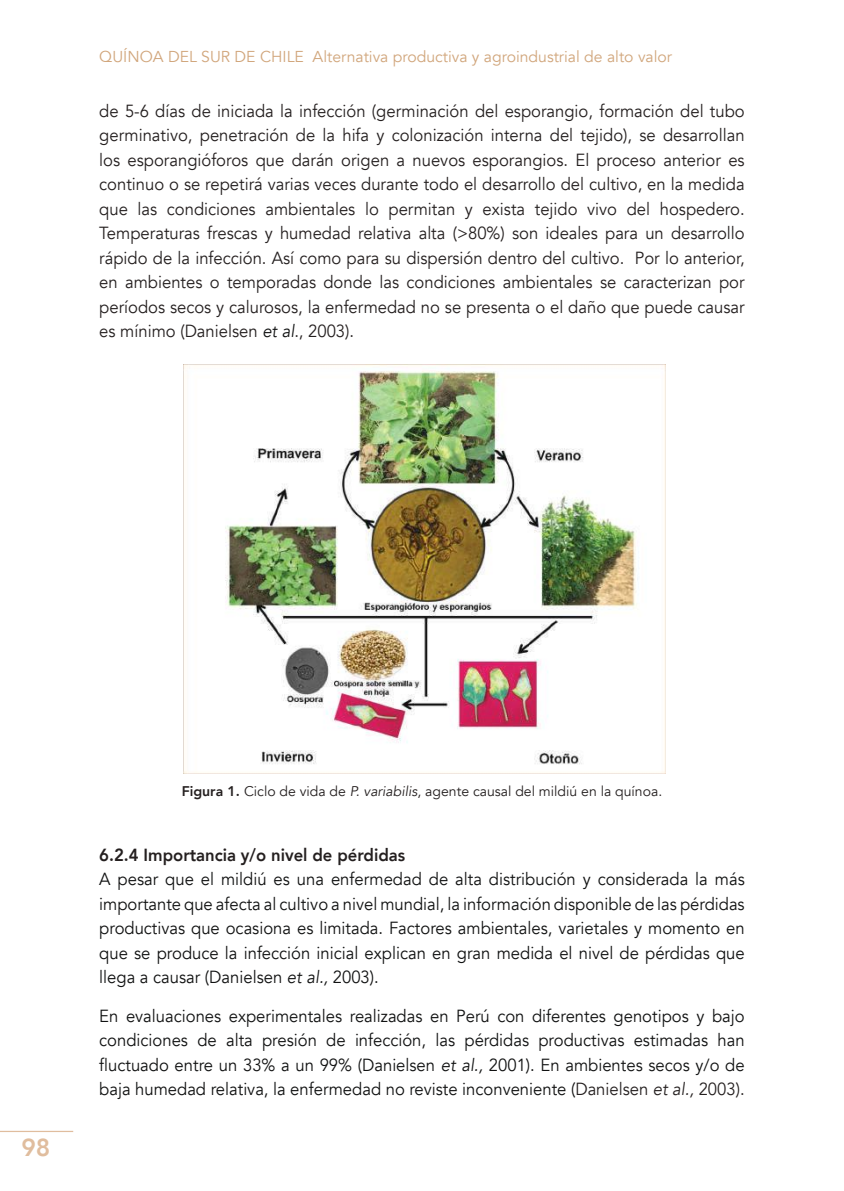
<style>
.page{position:relative;width:844px;height:1191px;background:#fff}
.page>*{position:absolute;margin:0;border:0;box-sizing:border-box;transform-origin:0 0}
.t1{font:800 24.5px "Avenir";color:#e0bd9e}
.t2{font:17.5px/24.5px "Avenir";color:#241f1f;text-align:justify;scale:.95 1}
.t3{font:17.5px/24.5px "Avenir";color:#111212;text-align:justify;scale:.95 1}
.t4{font:800 17.5px "Avenir";color:#241f1f;scale:.95 1}
.t5{font:15.75px "Avenir";color:#d1a67c}
.t6{font:14px "Avenir";color:#241f1f}
.s1{font-style:italic;color:#111212}
.s2{font-weight:800}
.s3{font-style:italic}
.s4{color:#241f1f}
.s5{font-style:italic;color:#241f1f}
</style>
<div class="page">
<hr style="left:0;top:1130px;width:73px;height:2px;background:#e0bd9e">
<img style="left:183px;top:365px;width:482px;height:408px">
<p class="t5" style="left:99px;top:47px;width:574px">QUÍNOA DEL SUR DE CHILE Alternativa productiva y agroindustrial de alto valor</p>
<p class="t2" style="left:99px;top:99px;width:680px">de 5-6 días de iniciada la infección (germinación del esporangio, formación del tubo germinativo, penetración de la hifa y colonización interna del tejido), se desarrollan los esporangióforos que darán origen a nuevos esporangios. El proceso anterior es continuo o se repetirá varias veces durante todo el desarrollo del cultivo, en la medida que las condiciones ambientales lo permitan y exista tejido vivo del hospedero.<br>Temperaturas frescas y humedad relativa alta (&gt;80%) son ideales para un desarrollo rápido de la infección. Así como para su dispersión dentro del cultivo. Por lo anterior, en ambientes o temporadas donde las condiciones ambientales se caracterizan por períodos secos y calurosos, la enfermedad no se presenta o el daño que puede causar es mínimo (Danielsen <span class="s1">et al</span>., 2003).</p>
<h1 class="t1" style="left:21px;top:1128px;width:31px">98</h1>
<p class="t6" style="left:182px;top:782px;width:482px"><span class="s2">Figura 1.</span> Ciclo de vida de <span class="s3">P. variabilis</span>, agente causal del mildiú en la quínoa.</p>
<p class="t4" style="left:99px;top:841px;width:323px">6.2.4 Importancia y/o nivel de pérdidas</p>
<p class="t3" style="left:99px;top:867px;width:680px">A pesar que el mildiú es una enfermedad de alta distribución y considerada la más importante que afecta al cultivo a nivel mundial, la información disponible de las pérdidas productivas que ocasiona es limitada. Factores ambientales, varietales y momento en que se produce la infección inicial explican en gran medida el nivel de pérdidas que llega a causar (Danielsen <span class="s3">et al.,</span> 2003).</p>
<p class="t3" style="left:99px;top:1004px;width:680px">En evaluaciones experimentales realizadas en Perú con diferentes genotipos y bajo condiciones de alta presión de infección, las pérdidas productivas estimadas han fluctuado entre un 33% a un 99% (Danielsen <span class="s3">et al.,</span> 2001). En ambientes secos y/o de baja humedad relativa, la enfermedad no reviste inconveniente (<span class="s4">Danielsen</span> <span class="s5">et al.,</span> <span class="s4">2003).</span></p>
</div>
